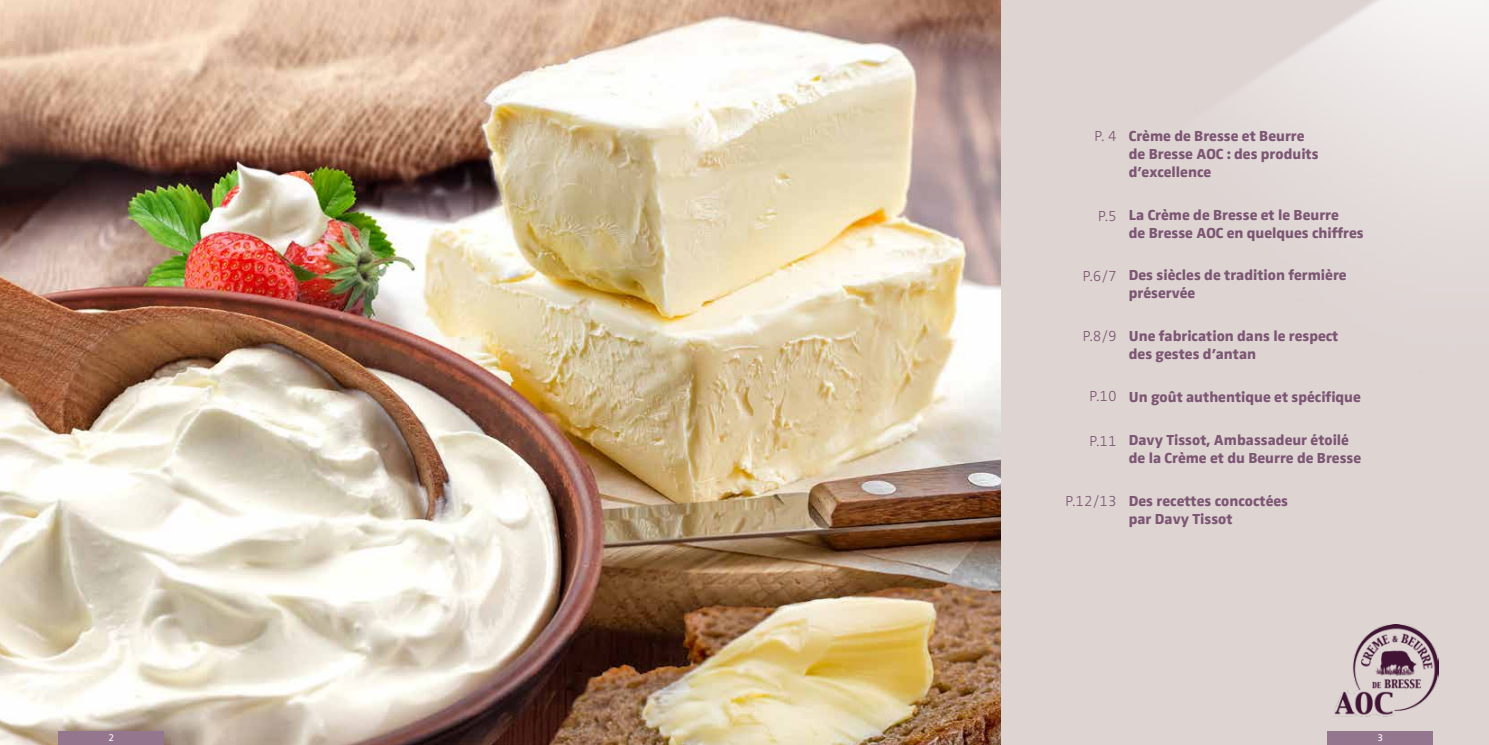
<style>
.page{position:relative;width:1489px;height:745px;background:#fff}
.page>*{position:absolute;margin:0;border:0;box-sizing:border-box;transform-origin:0 0}
.t1{font:800 15px/18px "Zwo OT";color:#7c5673}
.t2{font:300 15px "Zwo OT";color:#7c5673}
.t3{font:10px "Zwo OT";color:#fff}
</style>
<div class="page">
<div style="left:744px;top:0;width:744px;height:744px;background:#ded5d3"></div>
<img style="left:1258px;top:0;width:230px;height:195px">
<img style="left:0;top:0;width:1000px;height:744px">
<div style="left:1327px;top:731px;width:105px;height:13px;background:#94768e"></div>
<div style="left:58px;top:731px;width:106px;height:13px;background:#94768e"></div>
<img style="left:1333px;top:624px;width:105px;height:93px">
<p class="t2" style="left:1094px;top:127px;width:24px">P. 4</p>
<p class="t2" style="left:1097px;top:207px;width:20px">P.5</p>
<p class="t2" style="left:1082px;top:267px;width:35px">P.6/7</p>
<p class="t2" style="left:1082px;top:327px;width:35px">P.8/9</p>
<p class="t2" style="left:1089px;top:387px;width:29px">P.10</p>
<p class="t2" style="left:1089px;top:432px;width:29px">P.11</p>
<p class="t2" style="left:1065px;top:492px;width:53px">P.12/13</p>
<p class="t1" style="left:1128px;top:127px;width:191px">Crème de Bresse et Beurre de Bresse AOC : des produits d’excellence</p>
<p class="t1" style="left:1128px;top:205px;width:236px">La Crème de Bresse et le Beurre<br>de Bresse AOC en quelques chiffres</p>
<p class="t1" style="left:1128px;top:266px;width:219px">Des siècles de tradition fermière préservée</p>
<p class="t1" style="left:1128px;top:327px;width:211px">Une fabrication dans le respect des gestes d’antan</p>
<p class="t1" style="left:1128px;top:388px;width:234px">Un goût authentique et spécifique</p>
<p class="t1" style="left:1128px;top:431px;width:234px">Davy Tissot, Ambassadeur étoilé de la Crème et du Beurre de Bresse</p>
<p class="t1" style="left:1128px;top:492px;width:161px">Des recettes concoctées par Davy Tissot</p>
<p class="t3" style="left:108px;top:731px;width:7px">2</p>
<p class="t3" style="left:1377px;top:731px;width:7px">3</p>
</div>
